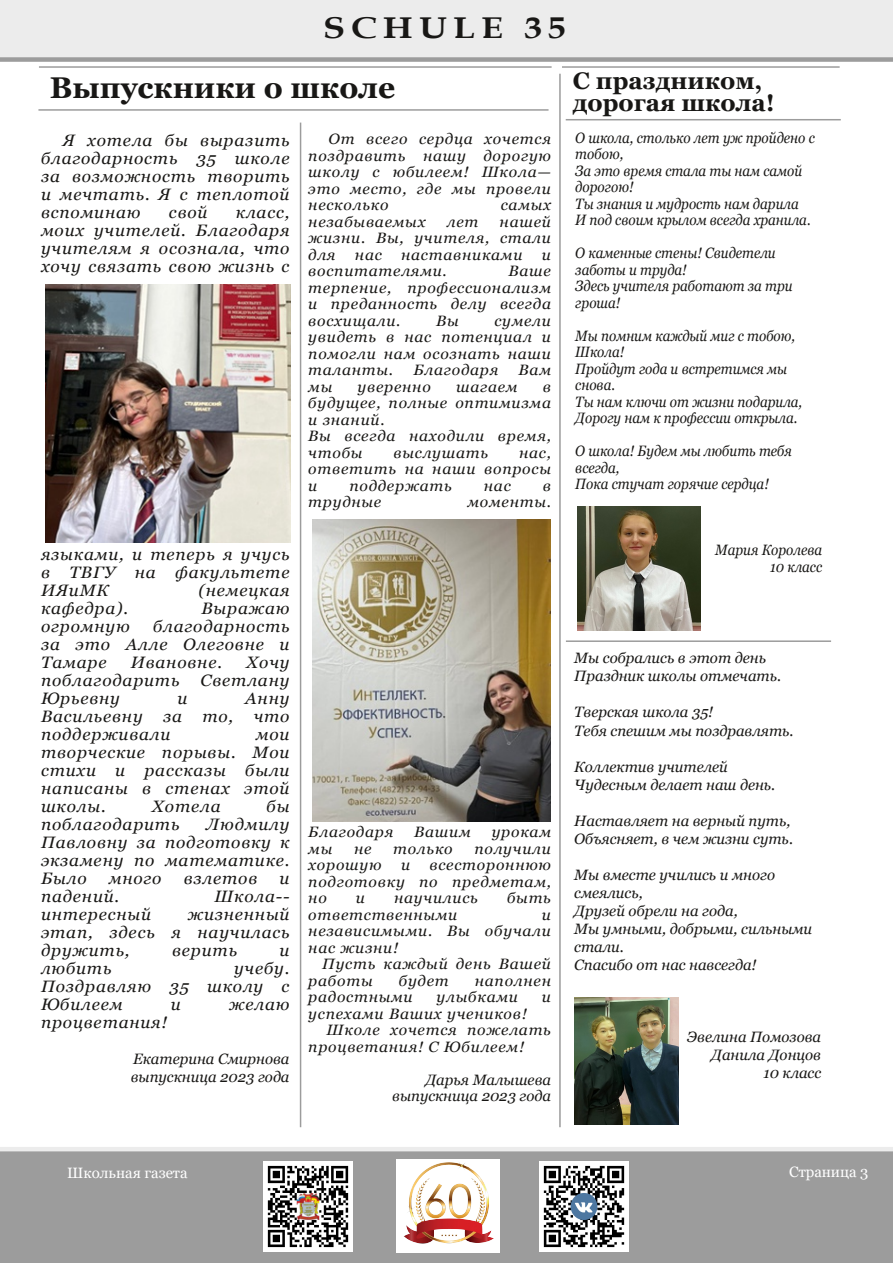
<style>
.page{position:relative;width:893px;height:1263px;background:#fff}
.page>*{position:absolute;margin:0;border:0;box-sizing:border-box;transform-origin:0 0}
.t1{font:700 30px "Georgia";color:#181715}
.t2{font:700 30px "Book Antiqua";letter-spacing:.165em;color:#181715;scale:1.2 1}
.t3{font:700 24px/22.2px "Georgia";color:#181715}
.t4{font:italic 16.5px/18px "Georgia";letter-spacing:.05em;color:#181715;text-align:justify;scale:1.05 1}
.t5{font:italic 15px/16.5px "Georgia";letter-spacing:.005em;color:#181715;text-align:justify;scale:1.05 1}
.t6{font:italic 15px/16.5px "Georgia";letter-spacing:.005em;color:#181715;scale:.9 1}
.t7{font:italic 15px/18px "Georgia";letter-spacing:.005em;color:#181715}
.t8{font:italic 15px/16.5px "Georgia";letter-spacing:.05em;color:#181715;scale:1.05 1}
.t9{font:15px "Georgia";color:#fff}
.t10{font:italic 15px "Georgia";letter-spacing:.045em;color:#181715;scale:1.05 1}
</style>
<div class="page">
<div style="left:0;top:1147px;width:893px;height:116px;background:#9c9c9c"></div>
<svg style="left:0;top:0;width:893px;height:62px;background:#e6e6e6"></svg>
<hr style="left:39px;top:66px;width:513px;height:2px;background:#9c9c9c">
<hr style="left:38px;top:109px;width:511px;height:2px;background:#9c9c9c">
<hr style="left:566px;top:640px;width:265px;height:2px;background:#9c9c9c">
<img style="left:263px;top:1162px;width:89px;height:89px">
<img style="left:540px;top:1162px;width:89px;height:89px">
<img style="left:396px;top:1160px;width:104px;height:93px">
<img style="left:574px;top:997px;width:104px;height:128px">
<hr style="left:300px;top:123px;width:1px;height:1004px;background:#9c9c9c">
<img style="left:46px;top:285px;width:244px;height:258px">
<img style="left:312px;top:519px;width:239px;height:302px">
<hr style="left:559px;top:74px;width:2px;height:1053px;background:#9c9c9c">
<hr style="left:562px;top:66px;width:278px;height:2px;background:#9c9c9c">
<hr style="left:566px;top:119px;width:275px;height:1px;background:#9c9c9c">
<img style="left:578px;top:506px;width:123px;height:124px">
<h1 class="t2" style="left:323px;top:11px;width:204px">SCHULE 35</h1>
<h1 class="t1" style="left:50px;top:71px;width:347px">Выпускники о школе</h1>
<h2 class="t3" style="left:573px;top:69px;width:204px">С праздником, дорогая школа!</h2>
<p class="t4" style="left:41px;top:131px;width:238px;text-indent:22px">Я хотела бы выразить благодарность 35 школе за возможность творить и мечтать. Я с теплотой вспоминаю</p>
<p class="t4" style="left:169px;top:203px;width:38px">свой</p>
<p class="t4" style="left:41px;top:203px;width:238px;text-indent:195px">класс, моих учителей. Благодаря учителям я осознала, что хочу связать свою жизнь с</p>
<p class="t4" style="left:41px;top:545px;width:238px">языками, и теперь я учусь в ТВГУ на факультете ИЯиМК</p>
<p class="t4" style="left:198px;top:581px;width:88px">(немецкая</p>
<p class="t4" style="left:41px;top:599px;width:85px">кафедра).</p>
<p class="t4" style="left:201px;top:599px;width:85px">Выражаю</p>
<p class="t4" style="left:41px;top:617px;width:86px">огромную</p>
<p class="t4" style="left:41px;top:617px;width:238px;text-indent:112px">благодарность за это Алле Олеговне и Тамаре</p>
<p class="t4" style="left:131px;top:653px;width:88px">Ивановне.</p>
<p class="t4" style="left:246px;top:653px;width:43px">Хочу</p>
<p class="t4" style="left:41px;top:671px;width:133px">поблагодарить</p>
<p class="t4" style="left:200px;top:671px;width:86px">Светлану</p>
<p class="t4" style="left:41px;top:689px;width:77px">Юрьевну</p>
<p class="t4" style="left:178px;top:689px;width:11px">и</p>
<p class="t4" style="left:41px;top:689px;width:238px;text-indent:204px">Анну Васильевну за то, что поддерживали</p>
<p class="t4" style="left:41px;top:725px;width:238px;text-indent:215px">мои творческие порывы. Мои стихи и рассказы были написаны в стенах этой школы.</p>
<p class="t4" style="left:152px;top:797px;width:67px">Хотела</p>
<p class="t4" style="left:267px;top:797px;width:23px">бы</p>
<p class="t4" style="left:41px;top:815px;width:133px">поблагодарить</p>
<p class="t4" style="left:41px;top:815px;width:238px;text-indent:165px">Людмилу Павловну за подготовку к экзамену по математике.<br>Было</p>
<p class="t4" style="left:109px;top:869px;width:52px">много</p>
<p class="t4" style="left:184px;top:869px;width:72px">взлетов</p>
<p class="t4" style="left:280px;top:869px;width:11px">и</p>
<p class="t4" style="left:41px;top:887px;width:76px">падений.</p>
<p class="t4" style="left:214px;top:887px;width:73px">Школа--</p>
<p class="t4" style="left:41px;top:905px;width:106px">интересный</p>
<p class="t4" style="left:41px;top:905px;width:238px;text-indent:147px">жизненный этап, здесь я научилась дружить,</p>
<p class="t4" style="left:172px;top:941px;width:63px">верить</p>
<p class="t4" style="left:280px;top:941px;width:11px">и</p>
<p class="t4" style="left:41px;top:959px;width:69px">любить</p>
<p class="t4" style="left:41px;top:959px;width:238px;text-indent:193px">учебу.<br>Поздравляю 35 школу с Юбилеем</p>
<p class="t4" style="left:171px;top:995px;width:11px">и</p>
<p class="t4" style="left:229px;top:995px;width:59px">желаю</p>
<p class="t4" style="left:41px;top:1013px;width:122px">процветания!</p>
<p class="t7" style="left:131px;top:1050px;width:160px">Екатерина Смирнова выпускница 2023 года</p>
<p class="t5" style="left:308px;top:131px;width:233px;text-indent:20px">От всего сердца хочется поздравить нашу дорогую школу с юбилеем! Школа— это место, где мы провели несколько</p>
<p class="t5" style="left:501px;top:197px;width:49px">самых</p>
<p class="t8" style="left:308px;top:213px;width:113px">незабываемых</p>
<p class="t5" style="left:447px;top:213px;width:32px">лет</p>
<p class="t5" style="left:308px;top:213px;width:233px;text-indent:191px">нашей жизни. Вы, учителя, стали для</p>
<p class="t5" style="left:355px;top:246px;width:27px">нас</p>
<p class="t8" style="left:401px;top:246px;width:117px">наставниками</p>
<p class="t5" style="left:542px;top:246px;width:10px">и</p>
<p class="t8" style="left:308px;top:263px;width:133px">воспитателями.</p>
<p class="t5" style="left:308px;top:263px;width:233px;text-indent:200px">Ваше терпение, профессионализм и преданность делу всегда восхищали.</p>
<p class="t5" style="left:436px;top:312px;width:23px">Вы</p>
<p class="t5" style="left:308px;top:312px;width:233px;text-indent:186px">сумели увидеть в нас потенциал и помогли нам осознать наши таланты.</p>
<p class="t8" style="left:413px;top:362px;width:82px">Благодаря</p>
<p class="t5" style="left:519px;top:362px;width:32px">Вам</p>
<p class="t5" style="left:308px;top:378px;width:24px">мы</p>
<p class="t8" style="left:358px;top:378px;width:71px">уверенно</p>
<p class="t5" style="left:456px;top:378px;width:60px">шагаем</p>
<p class="t8" style="left:308px;top:378px;width:233px;text-indent:235px">в будущее, полные оптимизма и знаний.<br>Вы всегда находили время, чтобы</p>
<p class="t5" style="left:308px;top:444px;width:233px;text-indent:211px">нас, ответить на наши вопросы и</p>
<p class="t8" style="left:394px;top:444px;width:92px">выслушать</p>
<p class="t10" style="left:349px;top:477px;width:99px">поддержать</p>
<p class="t5" style="left:484px;top:477px;width:27px">нас</p>
<p class="t5" style="left:543px;top:477px;width:9px">в</p>
<p class="t8" style="left:308px;top:494px;width:71px">трудные</p>
<p class="t8" style="left:467px;top:494px;width:81px">моменты.</p>
<p class="t8" style="left:308px;top:824px;width:82px">Благодаря</p>
<p class="t5" style="left:414px;top:824px;width:55px">Вашим</p>
<p class="t5" style="left:492px;top:824px;width:58px">урокам</p>
<p class="t5" style="left:308px;top:840px;width:24px">мы</p>
<p class="t5" style="left:354px;top:840px;width:18px">не</p>
<p class="t5" style="left:393px;top:840px;width:58px">только</p>
<p class="t8" style="left:474px;top:840px;width:74px">получили</p>
<p class="t8" style="left:308px;top:857px;width:71px">хорошую</p>
<p class="t5" style="left:401px;top:857px;width:10px">и</p>
<p class="t5" style="left:308px;top:857px;width:233px;text-indent:121px">всестороннюю подготовку по предметам, но</p>
<p class="t5" style="left:356px;top:890px;width:10px">и</p>
<p class="t8" style="left:394px;top:890px;width:81px">научились</p>
<p class="t5" style="left:507px;top:890px;width:43px">быть</p>
<p class="t8" style="left:308px;top:906px;width:143px">ответственными</p>
<p class="t5" style="left:308px;top:906px;width:233px;text-indent:234px">и независимыми. Вы обучали нас жизни!</p>
<p class="t8" style="left:308px;top:956px;width:233px;text-indent:14px">Пусть каждый день Вашей работы</p>
<p class="t5" style="left:399px;top:972px;width:49px">будет</p>
<p class="t8" style="left:475px;top:972px;width:74px">наполнен</p>
<p class="t8" style="left:308px;top:989px;width:101px">радостными</p>
<p class="t8" style="left:437px;top:989px;width:79px">улыбками</p>
<p class="t5" style="left:542px;top:989px;width:10px">и</p>
<p class="t8" style="left:308px;top:1005px;width:210px">успехами Ваших учеников!</p>
<p class="t8" style="left:326px;top:1022px;width:215px">Школе хочется пожелать</p>
<p class="t8" style="left:308px;top:1038px;width:207px">процветания! С Юбилеем!</p>
<p class="t7" style="left:392px;top:1071px;width:160px;line-height:16.5px;text-align:right">Дарья Малышева выпускница 2023 года</p>
<p class="t6" style="left:575px;top:129px;width:268px">О школа, столько лет уж пройдено с тобою,<br>За это время стала ты нам самой дорогою!<br>Ты знания и мудрость нам дарила<br>И под своим крылом всегда хранила.</p>
<p class="t6" style="left:575px;top:245px;width:243px">О каменные стены! Свидетели заботы и труда!<br>Здесь учителя работают за три гроша!</p>
<p class="t6" style="left:575px;top:327px;width:254px">Мы помним каждый миг с тобою,<br>Школа!<br>Пройдут года и встретимся мы снова.<br>Ты нам ключи от жизни подарила,<br>Дорогу нам к профессии открыла.</p>
<p class="t6" style="left:575px;top:443px;width:242px">О школа! Будем мы любить тебя всегда,<br>Пока стучат горячие сердца!</p>
<p class="t6" style="left:715px;top:542px;width:120px;text-align:right">Мария Королева<br>10 класс</p>
<p class="t7" style="left:574px;top:649px;width:208px">Мы собрались в этот день<br>Праздник школы отмечать.</p>
<p class="t7" style="left:574px;top:703px;width:221px">Тверская школа 35!<br>Тебя спешим мы поздравлять.</p>
<p class="t7" style="left:574px;top:757px;width:202px">Коллектив учителей<br>Чудесным делает наш день.</p>
<p class="t7" style="left:574px;top:811px;width:220px">Наставляет на верный путь,<br>Объясняет, в чем жизни суть.</p>
<p class="t7" style="left:574px;top:865px;width:239px">Мы вместе учились и много смеялись,<br>Друзей обрели на года,<br>Мы умными, добрыми, сильными стали.<br>Спасибо от нас навсегда!</p>
<p class="t7" style="left:687px;top:1027px;width:135px;text-align:right">Эвелина Помозова<br>Данила Донцов<br>10 класс</p>
<p class="t9" style="left:67px;top:1164px;width:122px">Школьная газета</p>
<p class="t9" style="left:789px;top:1163px;width:81px">Страница 3</p>
</div>
